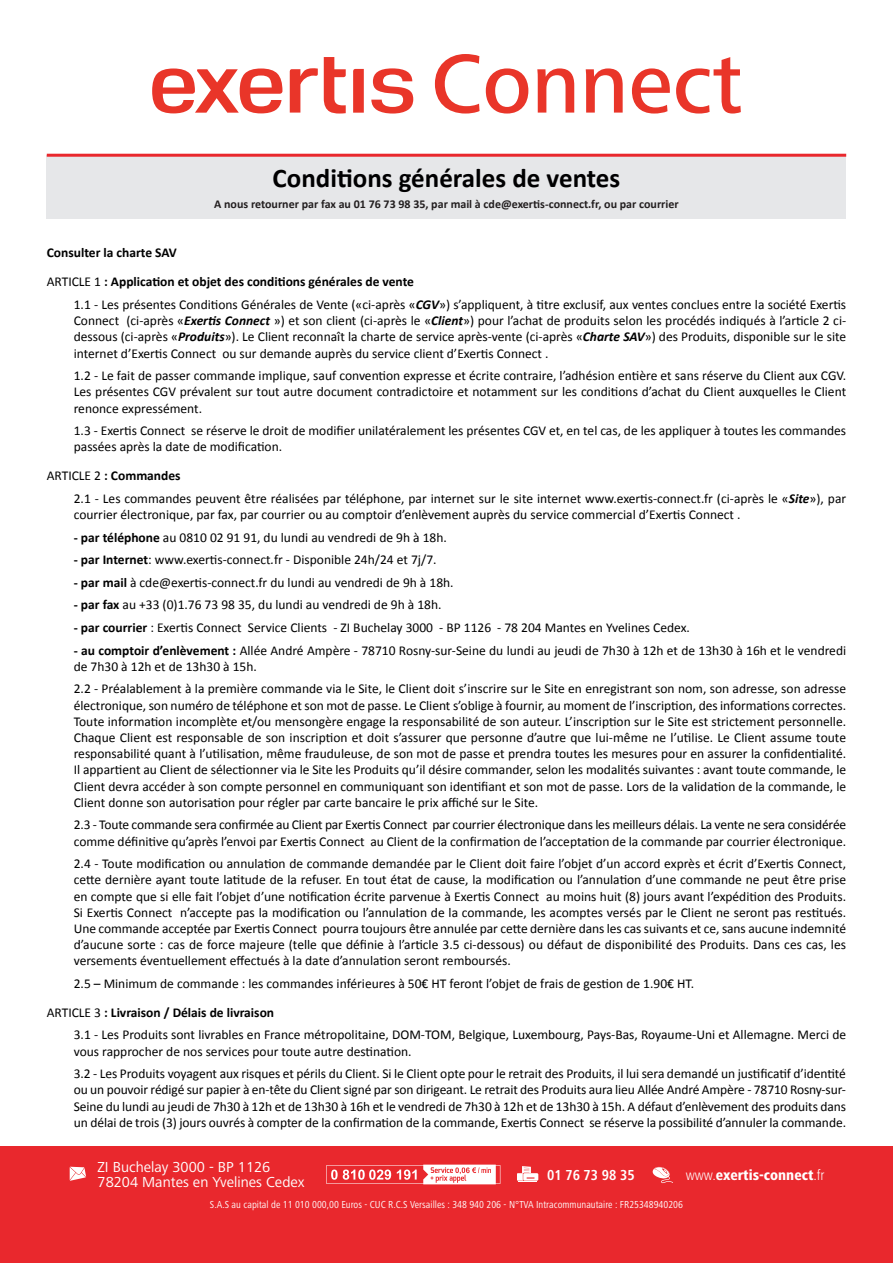
<style>
.page{position:relative;width:893px;height:1263px;background:#fff}
.page>*{position:absolute;margin:0;border:0;box-sizing:border-box;transform-origin:0 0}
.t1{font:700 27px "Calibri";color:#000001}
.t2{font:15px/15px "Frutiger Next LT";color:#fff}
.t3{font:800 condensed 15px "Frutiger Next LT";color:#fff}
.t4{font:700 condensed 15px "Frutiger Next LT";color:#fff}
.t5{font:13.5px/16.2px "Calibri";color:#000001}
.t6{font:700 13.5px/29px "Calibri";color:#000001}
.t7{font:700 12px "Calibri";color:#231f20}
.t8{font:condensed 10.5px "Frutiger Next LT";color:#fff}
.s1{font-weight:400}
.s2{font-weight:700;font-style:italic}
.s3{font-weight:700}
.s4{font-style:italic}
.s5{font-weight:300}
</style>
<div class="page">
<div style="left:0;top:1146px;width:893px;height:117px;background:#e9282d"></div>
<svg style="left:326px;top:1164px;width:174px;height:20px"></svg>
<svg style="left:152px;top:57px;width:261px;height:57px"></svg>
<svg style="left:435px;top:54px;width:45px;height:60px"></svg>
<svg style="left:486px;top:68px;width:42px;height:46px"></svg>
<svg style="left:537px;top:68px;width:37px;height:45px"></svg>
<svg style="left:586px;top:68px;width:37px;height:45px"></svg>
<svg style="left:632px;top:68px;width:38px;height:46px"></svg>
<svg style="left:676px;top:57px;width:65px;height:57px"></svg>
<svg style="left:517px;top:1166px;width:21px;height:16px"></svg>
<svg style="left:652px;top:1167px;width:21px;height:16px"></svg>
<svg style="left:70px;top:1167px;width:16px;height:14px"></svg>
<div style="left:47px;top:155px;width:799px;height:64px;background:#e6e7e9"></div>
<hr style="left:47px;top:154px;width:799px;height:3px;background:#e9282d">
<h1 class="t1" style="left:273px;top:161px;width:349px">Conditions générales de ventes</h1>
<p class="t7" style="left:214px;top:196px;width:466px">A nous retourner par fax au 01 76 73 98 35, par mail à cde@exertis-connect.fr, ou par courrier</p>
<p class="t6" style="left:47px;top:238px;width:369px">Consulter la charte SAV<br><span class="s1">ARTICLE 1</span> : Application et objet des conditions générales de vente</p>
<p class="t5" style="left:74px;top:296px;width:774px;text-align:justify">1.1 - Les présentes Conditions Générales de Vente («ci-après «<span class="s2">CGV</span>») s’appliquent, à titre exclusif, aux ventes conclues entre la société Exertis Connect (ci-après «<span class="s2">Exertis Connect</span> ») et son client (ci-après le «<span class="s2">Client</span>») pour l’achat de produits selon les procédés indiqués à l’article 2 ci&shy;dessous (ci-après «<span class="s2">Produits</span>»). Le Client reconnaît la charte de service après-vente (ci-après «<span class="s2">Charte SAV</span>») des Produits, disponible sur le site internet d’Exertis Connect ou sur demande auprès du service client d’Exertis Connect .</p>
<p class="t5" style="left:74px;top:368px;width:774px;text-align:justify">1.2 - Le fait de passer commande implique, sauf convention expresse et écrite contraire, l’adhésion entière et sans réserve du Client aux CGV.<br>Les présentes CGV prévalent sur tout autre document contradictoire et notamment sur les conditions d’achat du Client auxquelles le Client renonce expressément.</p>
<p class="t5" style="left:74px;top:423px;width:774px">1.3 - Exertis Connect se réserve le droit de modifier unilatéralement les présentes CGV et, en tel cas, de les appliquer à toutes les commandes passées après la date de modification.</p>
<p class="t5" style="left:74px;top:465px;width:774px;line-height:22.5px;text-indent:-27px">ARTICLE 2 <span class="s3">: Commandes<br></span>2.1 - Les commandes peuvent être réalisées par téléphone, par internet sur le site internet www.exertis-connect.fr (ci-après le «<span class="s2">Site</span>»), par</p>
<p class="t5" style="left:74px;top:507px;width:668px">courrier électronique, par fax, par courrier ou au comptoir d’enlèvement auprès du service commercial d’Exertis Connect .</p>
<p class="t5" style="left:74px;top:529px;width:375px"><span class="s3">- par téléphone</span> au 0810 02 91 91, du lundi au vendredi de 9h à 18h.</p>
<p class="t5" style="left:74px;top:552px;width:364px"><span class="s3">- par Internet</span>: www.exertis-connect<span class="s4">.</span>fr - Disponible 24h/24 et 7j/7.</p>
<p class="t5" style="left:74px;top:574px;width:381px"><span class="s3">- par mail</span> à cde@exertis-connect.fr du lundi au vendredi de 9h à 18h.</p>
<p class="t5" style="left:74px;top:597px;width:369px"><span class="s3">- par fax</span> au +33 (0)1.76 73 98 35, du lundi au vendredi de 9h à 18h.</p>
<p class="t5" style="left:74px;top:619px;width:618px"><span class="s3">- par courrier</span> : Exertis Connect Service Clients - ZI Buchelay 3000 - BP 1126 - 78 204 Mantes en Yvelines Cedex.</p>
<p class="t5" style="left:74px;top:642px;width:774px"><span class="s3">- au comptoir d’enlèvement :</span> Allée André Ampère - 78710 Rosny-sur-Seine du lundi au jeudi de 7h30 à 12h et de 13h30 à 16h et le vendredi de 7h30 à 12h et de 13h30 à 15h.</p>
<p class="t5" style="left:74px;top:681px;width:774px;text-align:justify">2.2 - Préalablement à la première commande via le Site, le Client doit s’inscrire sur le Site en enregistrant son nom, son adresse, son adresse électronique, son numéro de téléphone et son mot de passe. Le Client s’oblige à fournir, au moment de l’inscription, des informations correctes.<br>Toute information incomplète et/ou mensongère engage la responsabilité de son auteur. L’inscription sur le Site est strictement personnelle.<br>Chaque Client est responsable de son inscription et doit s’assurer que personne d’autre que lui-même ne l’utilise. Le Client assume toute responsabilité quant à l’utilisation, même frauduleuse, de son mot de passe et prendra toutes les mesures pour en assurer la confidentialité.<br>Il appartient au Client de sélectionner via le Site les Produits qu’il désire commander, selon les modalités suivantes : avant toute commande, le Client devra accéder à son compte personnel en communiquant son identifiant et son mot de passe. Lors de la validation de la commande, le Client donne son autorisation pour régler par carte bancaire le prix affiché sur le Site.</p>
<p class="t5" style="left:74px;top:817px;width:774px">2.3 - Toute commande sera confirmée au Client par Exertis Connect par courrier électronique dans les meilleurs délais. La vente ne sera considérée comme définitive qu’après l’envoi par Exertis Connect au Client de la confirmation de l’acceptation de la commande par courrier électronique.</p>
<p class="t5" style="left:74px;top:855px;width:774px;text-align:justify">2.4 - Toute modification ou annulation de commande demandée par le Client doit faire l’objet d’un accord exprès et écrit d’Exertis Connect, cette dernière ayant toute latitude de la refuser. En tout état de cause, la modification ou l’annulation d’une commande ne peut être prise en compte que si elle fait l’objet d’une notification écrite parvenue à Exertis Connect au moins huit (8) jours avant l’expédition des Produits.<br>Si Exertis Connect n’accepte pas la modification ou l’annulation de la commande, les acomptes versés par le Client ne seront pas restitués.<br>Une commande acceptée par Exertis Connect pourra toujours être annulée par cette dernière dans les cas suivants et ce, sans aucune indemnité d’aucune sorte : cas de force majeure (telle que définie à l’article 3.5 ci-dessous) ou défaut de disponibilité des Produits. Dans ces cas, les versements éventuellement effectués à la date d’annulation seront remboursés.</p>
<p class="t5" style="left:47px;top:969px;width:649px;line-height:29px;text-indent:27px">2.5 – Minimum de commande : les commandes inférieures à 50€ HT feront l’objet de frais de gestion de 1.90€ HT.<br>ARTICLE 3 <span class="s3">: Livraison / Délais de livraison</span></p>
<p class="t5" style="left:74px;top:1027px;width:774px">3.1 - Les Produits sont livrables en France métropolitaine, DOM-TOM, Belgique, Luxembourg, Pays-Bas, Royaume-Uni et Allemagne. Merci de vous rapprocher de nos services pour toute autre destination.</p>
<p class="t5" style="left:74px;top:1066px;width:774px;text-align:justify">3.2 - Les Produits voyagent aux risques et périls du Client. Si le Client opte pour le retrait des Produits, il lui sera demandé un justificatif d’identité ou un pouvoir rédigé sur papier à en-tête du Client signé par son dirigeant. Le retrait des Produits aura lieu Allée André Ampère - 78710 Rosny-sur-Seine du lundi au jeudi de 7h30 à 12h et de 13h30 à 16h et le vendredi de 7h30 à 12h et de 13h30 à 15h. A défaut d’enlèvement des produits dans un délai de trois (3) jours ouvrés à compter de la confirmation de la commande, Exertis Connect se réserve la possibilité d’annuler la commande.</p>
<p class="t2" style="left:98px;top:1160px;width:209px">ZI Buchelay 3000 - BP 1126<br>78204 Mantes en Yvelines Cedex</p>
<p class="t4" style="left:547px;top:1166px;width:89px">01 76 73 98 35</p>
<p class="t3" style="left:686px;top:1166px;width:140px"><span class="s5">www.</span>exertis-connect<span class="s5">.fr</span></p>
<p class="t8" style="left:210px;top:1199px;width:475px">S.A.S au capital de 11 010 000,00 Euros - CUC R.C.S Versailles : 348 940 206 - N°TVA Intracommunautaire : FR25348940206</p>
</div>
